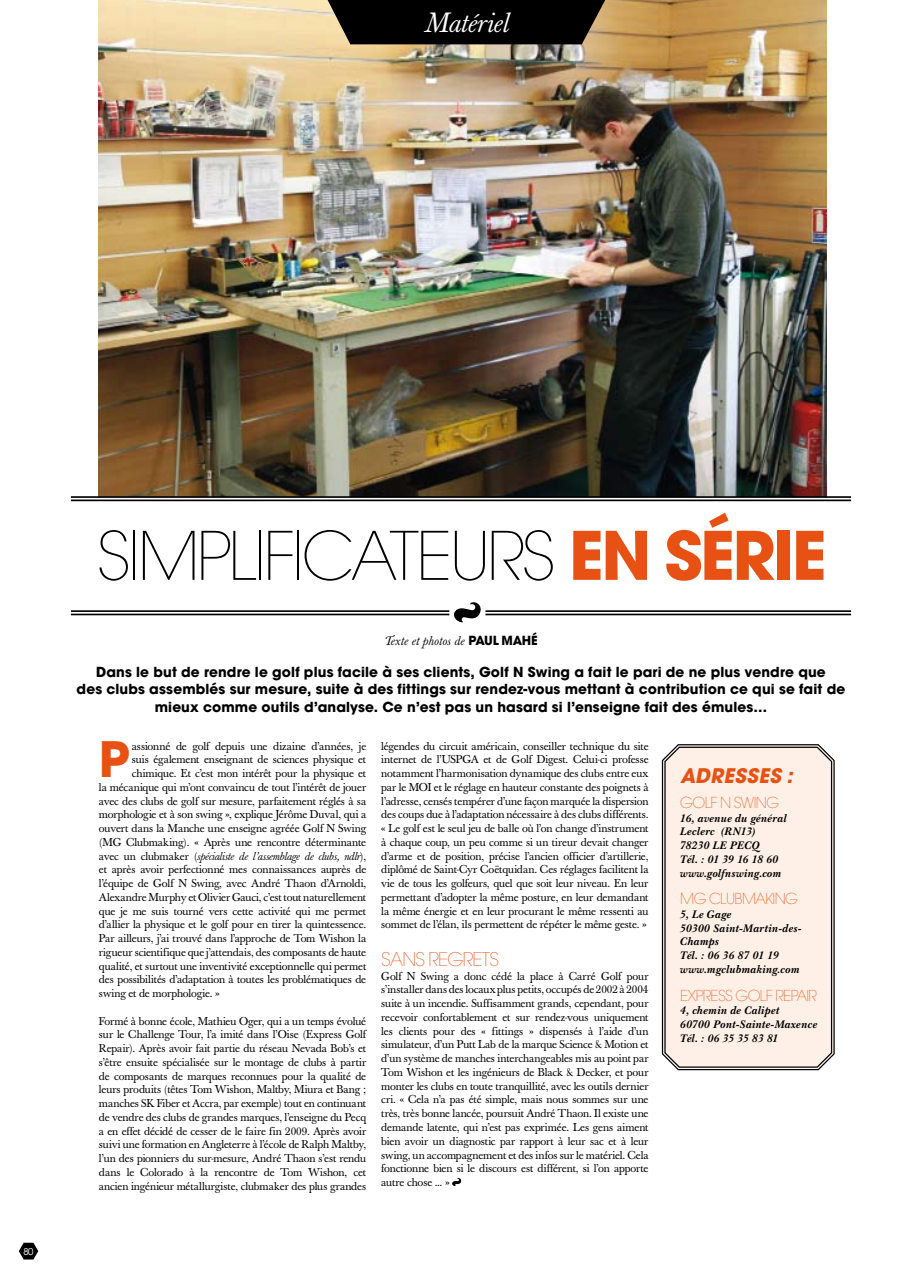
<style>
.page{position:relative;width:922px;height:1276px;background:#fff}
.page>*{position:absolute;margin:0;border:0;box-sizing:border-box;transform-origin:0 0}
.t1{font:200 66.25px "Avant Garde";letter-spacing:-.04em;color:#000}
.t2{font:700 48.38px "Avant Garde";color:#e75113}
.t3{font:italic 27.5px "Baskerville";color:#fff}
.t4{font:italic 700 20px "Avant Garde";letter-spacing:.02em;color:#e75113}
.t5{font:200 18.75px "Avant Garde";letter-spacing:-.04em;color:#e75113}
.t6{font:200 15px "Avant Garde";letter-spacing:-.04em;color:#e75113}
.t7{font:700 13.75px/17.5px "Avant Garde";letter-spacing:.01em;color:#000;text-align:center}
.t8{font:italic 12.5px "Baskerville";letter-spacing:.02em;color:#000}
.t9{font:11.25px/13.8px "Baskerville";letter-spacing:-.01em;color:#000;text-align:justify}
.t10{font:italic 700 11.25px/13.8px "New Baskerville IT Cby BT";letter-spacing:-.005em;color:#000}
.t11{font:italic 11.25px "Baskerville";letter-spacing:-.005em;color:#000}
.t12{font:9.38px "Avant Garde";color:#fff}
.s1{font-weight:700;color:#e75113}
.s2{font-family:"Avant Garde";font-weight:700;font-style:normal}
.s3{font-style:normal}
</style>
<div class="page">
<svg style="left:19px;top:1242px;width:19px;height:17px"></svg>
<img style="left:98px;top:0;width:728px;height:496px">
<svg style="left:327px;top:0;width:278px;height:44px;background:#13100c"></svg>
<hr style="left:71px;top:496px;width:779px;height:2px;background:#000">
<hr style="left:71px;top:499px;width:779px;height:2px;background:#000">
<hr style="left:71px;top:610px;width:378px;height:2px;background:#000">
<hr style="left:71px;top:613px;width:378px;height:2px;background:#000">
<hr style="left:485px;top:610px;width:365px;height:2px;background:#000">
<hr style="left:485px;top:613px;width:365px;height:2px;background:#000">
<svg style="left:454px;top:602px;width:27px;height:20px"></svg>
<svg style="left:452px;top:1178px;width:9px;height:8px"></svg>
<svg style="left:661px;top:744px;width:174px;height:327px"></svg>
<svg style="left:663px;top:745px;width:169px;height:323px;background:#f8ebe2"></svg>
<h3 class="t3" style="left:424px;top:6px;width:85px">Matériel</h3>
<p class="t12" style="left:24px;top:1246px;width:11px">80</p>
<h1 class="t1" style="left:96px;top:517px;width:731px">SIMPLIFICATEURS <span class="s1">en série</span></h1>
<p class="t8" style="left:384px;top:633px;width:155px">Texte et photos de <span class="s2">Paul Mahé</span></p>
<p class="t7" style="left:77px;top:663px;width:770px">Dans le but de rendre le golf plus facile à ses clients, Golf N Swing a fait le pari de ne plus vendre que<br>des clubs assemblés sur mesure, suite à des fittings sur rendez-vous mettant à contribution ce qui se fait de mieux comme outils d’analyse. Ce n’est pas un hasard si l’enseigne fait des émules…</p>
<h2 class="t2" style="left:99px;top:728px;width:32px">P</h2>
<p class="t9" style="left:132px;top:739px;width:236px">assionné de golf depuis une dizaine d’années, je</p>
<p class="t9" style="left:381px;top:739px;width:269px">légendes du circuit américain, conseiller technique du site internet de l’USPGA et de Golf Digest. Celui-ci professe notamment l’harmonisation dynamique des clubs entre eux par le MOI et le réglage en hauteur constante des poignets à l’adresse, censés tempérer d’une façon marquée la dispersion des coups due à l’adaptation nécessaire à des clubs différents. « Le golf est le seul jeu de balle où l’on change d’instrument à chaque coup, un peu comme si un tireur devait changer d’arme et de position, précise l’ancien officier d’artillerie, diplômé de Saint-Cyr Coëtquidan. Ces réglages facilitent la vie de tous les golfeurs, quel que soit leur niveau. En leur permettant d’adopter la même posture, en leur demandant la même énergie et en leur procurant le même ressenti au sommet de l’élan, ils permettent de répéter le même geste. »</p>
<h3 class="t5" style="left:381px;top:948px;width:118px">SANS REGRETS</h3>
<p class="t9" style="left:381px;top:969px;width:269px">Golf N Swing a donc cédé la place à Carré Golf pour s’installer dans des locaux plus petits, occupés de 2002 à 2004 suite à un incendie. Suffisamment grands, cependant, pour recevoir confortablement et sur rendez-vous uniquement les clients pour des « fittings » dispensés à l’aide d’un simulateur, d’un Putt Lab de la marque Science &amp; Motion et d’un système de manches interchangeables mis au point par Tom Wishon et les ingénieurs de Black &amp; Decker, et pour monter les clubs en toute tranquillité, avec les outils dernier cri. « Cela n’a pas été simple, mais nous sommes sur une très, très bonne lancée, poursuit André Thaon. Il existe une demande latente, qui n’est pas exprimée. Les gens aiment bien avoir un diagnostic par rapport à leur sac et à leur swing, un accompagnement et des infos sur le matériel. Cela fonctionne bien si le discours est différent, si l’on apporte autre chose ... »</p>
<p class="t9" style="left:132px;top:753px;width:236px">suis également enseignant de sciences physique et</p>
<p class="t9" style="left:132px;top:766px;width:236px">chimique. Et c’est mon intérêt pour la physique et</p>
<p class="t9" style="left:99px;top:780px;width:269px">la mécanique qui m’ont convaincu de tout l’intérêt de jouer</p>
<p class="t9" style="left:99px;top:794px;width:269px">avec des clubs de golf sur mesure, parfaitement réglés à sa</p>
<p class="t9" style="left:99px;top:808px;width:269px">morphologie et à son swing », explique Jérôme Duval, qui a</p>
<p class="t9" style="left:99px;top:821px;width:269px">ouvert dans la Manche une enseigne agréée Golf N Swing</p>
<p class="t9" style="left:99px;top:835px;width:269px">(MG Clubmaking). « Après une rencontre déterminante</p>
<p class="t11" style="left:99px;top:849px;width:269px"><span class="s3">avec un clubmaker (</span>spécialiste de l’assemblage de clubs, ndlr<span class="s3">),</span></p>
<p class="t9" style="left:99px;top:863px;width:269px">et après avoir perfectionné mes connaissances auprès de</p>
<p class="t9" style="left:99px;top:876px;width:269px">l’équipe de Golf N Swing, avec André Thaon d’Arnoldi,</p>
<p class="t9" style="left:99px;top:890px;width:269px">Alexandre Murphy et Olivier Gauci, c’est tout naturellement</p>
<p class="t9" style="left:99px;top:904px;width:269px">que je me suis tourné vers cette activité qui me permet</p>
<p class="t9" style="left:99px;top:918px;width:269px">d’allier la physique et le golf pour en tirer la quintessence.</p>
<p class="t9" style="left:99px;top:931px;width:269px">Par ailleurs, j’ai trouvé dans l’approche de Tom Wishon la</p>
<p class="t9" style="left:99px;top:945px;width:269px">rigueur scientifique que j’attendais, des composants de haute</p>
<p class="t9" style="left:99px;top:959px;width:269px">qualité, et surtout une inventivité exceptionnelle qui permet</p>
<p class="t9" style="left:99px;top:973px;width:269px">des possibilités d’adaptation à toutes les problématiques de</p>
<p class="t9" style="left:99px;top:986px;width:122px">swing et de morphologie. »</p>
<p class="t9" style="left:99px;top:1014px;width:269px">Formé à bonne école, Mathieu Oger, qui a un temps évolué sur le Challenge Tour, l’a imité dans l’Oise (Express Golf Repair). Après avoir fait partie du réseau Nevada Bob’s et s’être ensuite spécialisée sur le montage de clubs à partir de composants de marques reconnues pour la qualité de leurs produits (têtes Tom Wishon, Maltby, Miura et Bang ; manches SK Fiber et Accra, par exemple) tout en continuant de vendre des clubs de grandes marques, l’enseigne du Pecq a en effet décidé de cesser de le faire fin 2009. Après avoir suivi une formation en Angleterre à l’école de Ralph Maltby, l’un des pionniers du sur-mesure, André Thaon s’est rendu dans le Colorado à la rencontre de Tom Wishon, cet ancien ingénieur métallurgiste, clubmaker des plus grandes</p>
<h3 class="t4" style="left:680px;top:762px;width:114px">ADRESSES :</h3>
<h3 class="t6" style="left:680px;top:793px;width:100px">GOLF N SWING</h3>
<p class="t10" style="left:680px;top:811px;width:108px">16, avenue du général<br>Leclerc (RN13)<br>78230 LE PECQ<br>Tél. : 01 39 16 18 60 www.golfnswing.com</p>
<h3 class="t6" style="left:680px;top:890px;width:119px">MG CLUBMAKING</h3>
<p class="t10" style="left:680px;top:907px;width:123px">5, Le Gage<br>50300 Saint-Martin-des-<br>Champs<br>Tél. : 06 36 87 01 19 www.mgclubmaking.com</p>
<h3 class="t6" style="left:680px;top:986px;width:138px">EXPRESS GOLF REPAIR</h3>
<p class="t10" style="left:680px;top:1003px;width:139px">4, chemin de Calipet<br>60700 Pont-Sainte-Maxence<br>Tél. : 06 35 35 83 81</p>
</div>
